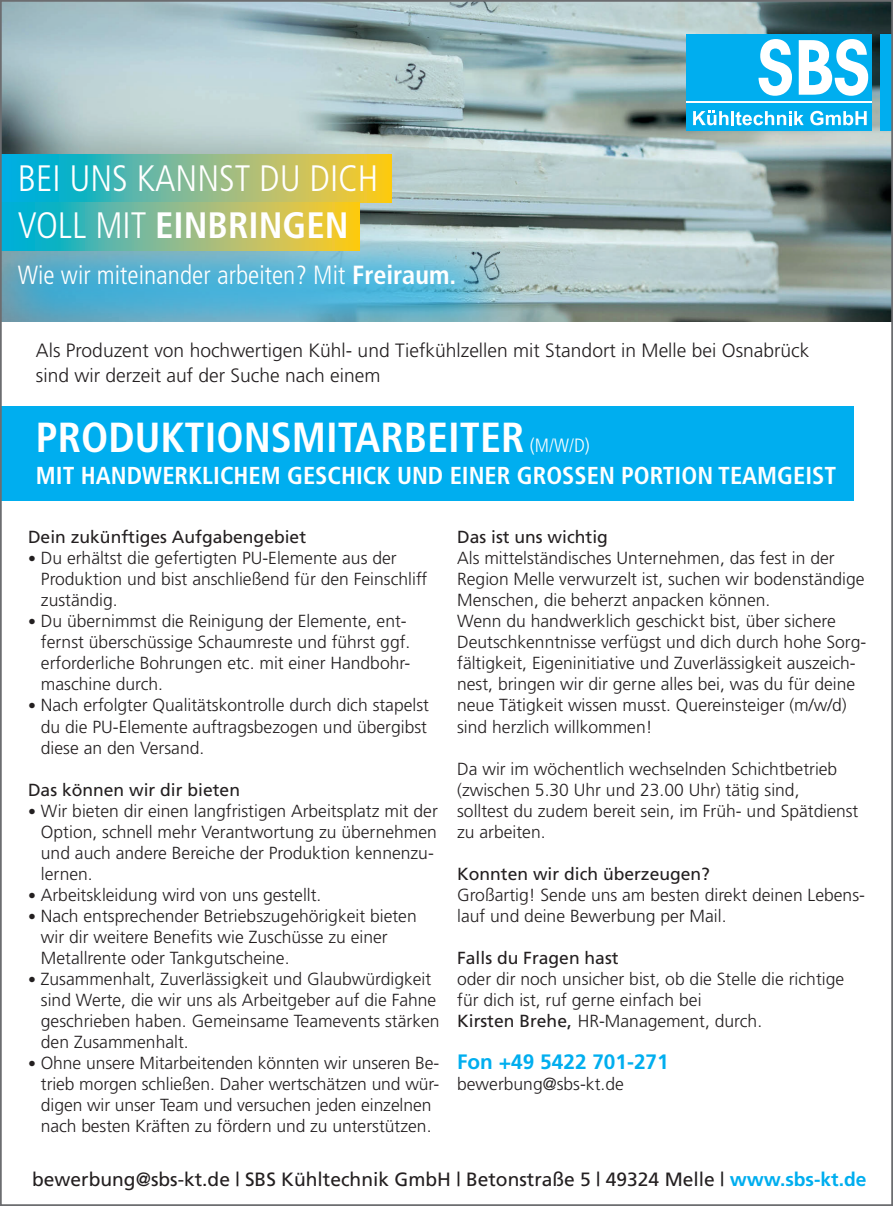
<style>
.page{position:relative;width:893px;height:1206px;background:#fff}
.page>*{position:absolute;margin:0;border:0;box-sizing:border-box;transform-origin:0 0}
.t1{font:700 condensed 42px "Frutiger";color:#fff}
.t2{font:300 condensed 36.75px/47.2px "Frutiger";color:#fff}
.t3{font:300 condensed 26.25px "Frutiger";color:#fff}
.t4{font:700 condensed 24.5px "Frutiger";color:#fff}
.t5{font:700 20.82px "Frutiger";color:#00aeef}
.t6{font:300 19.25px/24.5px "Frutiger";color:#231f20}
.t7{font:19.25px "Frutiger";color:#231f20}
.t8{font:300 17.5px/21px "Frutiger";color:#231f20}
.t9{font:17.5px "Frutiger";color:#231f20}
.s1{font-weight:700}
.s2{font-weight:300;font-size:19.25px}
.s3{font-size:15.75px}
.s4{font-weight:400}
.s5{font-weight:700;color:#00aeef}
</style>
<div class="page">
<img style="left:3px;top:3px;width:887px;height:319px">
<div style="left:686px;top:34px;width:186px;height:97px;background:#00aeef"></div>
<svg style="left:758px;top:39px;width:34px;height:57px"></svg>
<svg style="left:799px;top:39px;width:69px;height:57px"></svg>
<div style="left:880px;top:34px;width:13px;height:97px;background:#00aeef"></div>
<svg style="left:693px;top:111px;width:35px;height:14px"></svg>
<hr style="left:731px;top:111px;width:3px;height:14px;background:#fff">
<svg style="left:735px;top:111px;width:69px;height:14px"></svg>
<svg style="left:810px;top:111px;width:57px;height:14px"></svg>
<hr style="left:686px;top:101px;width:186px;height:1px;background:#fff">
<svg style="left:3px;top:155px;width:389px;height:48px;background:#7ebb8a"></svg>
<div style="left:0;top:218px;width:523px;height:137px;background:#00aeef;opacity:.75"></div>
<svg style="left:3px;top:203px;width:356px;height:47px;background:#85bb85"></svg>
<div style="left:1px;top:322px;width:892px;height:100px;background:#fff"></div>
<div style="left:0;top:406px;width:853px;height:95px;background:#00aeef"></div>
<h2 class="t2" style="left:18px;top:155px;width:362px">BEI UNS KANNST DU DICH<br>VOLL MIT <span class="s1">EINBRINGEN</span></h2>
<h3 class="t3" style="left:18px;top:260px;width:440px">Wie wir miteinander arbeiten? Mit <span class="s1">Freiraum.</span></h3>
<p class="t6" style="left:36px;top:338px;width:775px">Als Produzent von hochwertigen Kühl- und Tiefkühlzellen mit Standort in Melle bei Osnabrück sind wir derzeit auf der Suche nach einem</p>
<h1 class="t1" style="left:36px;top:412px;width:555px">PRODUKTIONSMITARBEITER <span class="s2">(M/W/D)</span></h1>
<h3 class="t4" style="left:36px;top:460px;width:802px">MIT HANDWERKLICHEM GESCHICK UND EINER GROSSEN PORTION TEAMGEIST</h3>
<p class="t9" style="left:28px;top:527px;width:280px">Dein zukünftiges Aufgabengebiet</p>
<p class="t8" style="left:41px;top:548px;width:388px;text-indent:-13px"><span class="s3">•</span> Du erhältst die gefertigten PU-Elemente aus der<br>Produktion und bist anschließend für den Feinschliff zuständig.</p>
<p class="t8" style="left:41px;top:611px;width:371px;text-indent:-13px"><span class="s3">•</span> Du übernimmst die Reinigung der Elemente, ent&shy;fernst überschüssige Schaumreste und führst ggf. erforderliche Bohrungen etc. mit einer Handbohr&shy;maschine durch.</p>
<p class="t8" style="left:41px;top:695px;width:390px;text-align:justify;text-indent:-13px"><span class="s3">•</span> Nach erfolgter Qualitätskontrolle durch dich stapelst du die PU-Elemente auftragsbezogen und übergibst diese an den Versand.</p>
<p class="t9" style="left:28px;top:779px;width:213px">Das können wir dir bieten</p>
<p class="t8" style="left:41px;top:800px;width:398px;text-indent:-13px"><span class="s3">•</span> Wir bieten dir einen langfristigen Arbeitsplatz mit der Option, schnell mehr Verantwortung zu übernehmen und auch andere Bereiche der Produktion kennenzu&shy;lernen.</p>
<p class="t8" style="left:28px;top:884px;width:295px"><span class="s3">•</span> Arbeitskleidung wird von uns gestellt.</p>
<p class="t8" style="left:41px;top:905px;width:377px;text-indent:-13px"><span class="s3">•</span> Nach entsprechender Betriebszugehörigkeit bieten wir dir weitere Benefits wie Zuschüsse zu einer<br>Metallrente oder Tankgutscheine.</p>
<p class="t8" style="left:41px;top:968px;width:400px;text-indent:-13px"><span class="s3">•</span> Zusammenhalt, Zuverlässigkeit und Glaubwürdigkeit sind Werte, die wir uns als Arbeitgeber auf die Fahne geschrieben haben. Gemeinsame Teamevents stärken den Zusammenhalt.</p>
<p class="t8" style="left:41px;top:1052px;width:400px;text-indent:-13px"><span class="s3">•</span> Ohne unsere Mitarbeitenden könnten wir unseren Be&shy;trieb morgen schließen. Daher wertschätzen und wür&shy;digen wir unser Team und versuchen jeden einzelnen nach besten Kräften zu fördern und zu unterstützen.</p>
<p class="t9" style="left:457px;top:527px;width:152px">Das ist uns wichtig</p>
<p class="t8" style="left:457px;top:548px;width:411px">Als mittelständisches Unternehmen, das fest in der Region Melle verwurzelt ist, suchen wir bodenständige Menschen, die beherzt anpacken können.<br>Wenn du handwerklich geschickt bist, über sichere Deutschkenntnisse verfügst und dich durch hohe Sorg&shy;fältigkeit, Eigeninitiative und Zuverlässigkeit auszeich&shy;nest, bringen wir dir gerne alles bei, was du für deine neue Tätigkeit wissen musst. Quereinsteiger (m/w/d) sind herzlich willkommen!</p>
<p class="t8" style="left:457px;top:758px;width:403px">Da wir im wöchentlich wechselnden Schichtbetrieb (zwischen 5.30 Uhr und 23.00 Uhr) tätig sind,<br>solltest du zudem bereit sein, im Früh- und Spätdienst zu arbeiten.</p>
<p class="t9" style="left:457px;top:863px;width:254px">Konnten wir dich überzeugen?</p>
<p class="t8" style="left:457px;top:884px;width:409px">Großartig! Sende uns am besten direkt deinen Lebens&shy;lauf und deine Bewerbung per Mail.</p>
<p class="t9" style="left:457px;top:947px;width:163px">Falls du Fragen hast</p>
<p class="t8" style="left:457px;top:968px;width:389px">oder dir noch unsicher bist, ob die Stelle die richtige für dich ist, ruf gerne einfach bei<br><span class="s4">Kirsten Brehe,</span> HR-Management, durch.</p>
<p class="t5" style="left:457px;top:1049px;width:213px">Fon +49 5422 701-271</p>
<p class="t8" style="left:457px;top:1073px;width:168px">bewerbung@sbs-kt.de</p>
<p class="t7" style="left:32px;top:1168px;width:836px">bewerbung@sbs-kt.de | SBS Kühltechnik GmbH | Betonstraße 5 | 49324 Melle | <span class="s5">www.sbs-kt.de</span></p>
</div>
